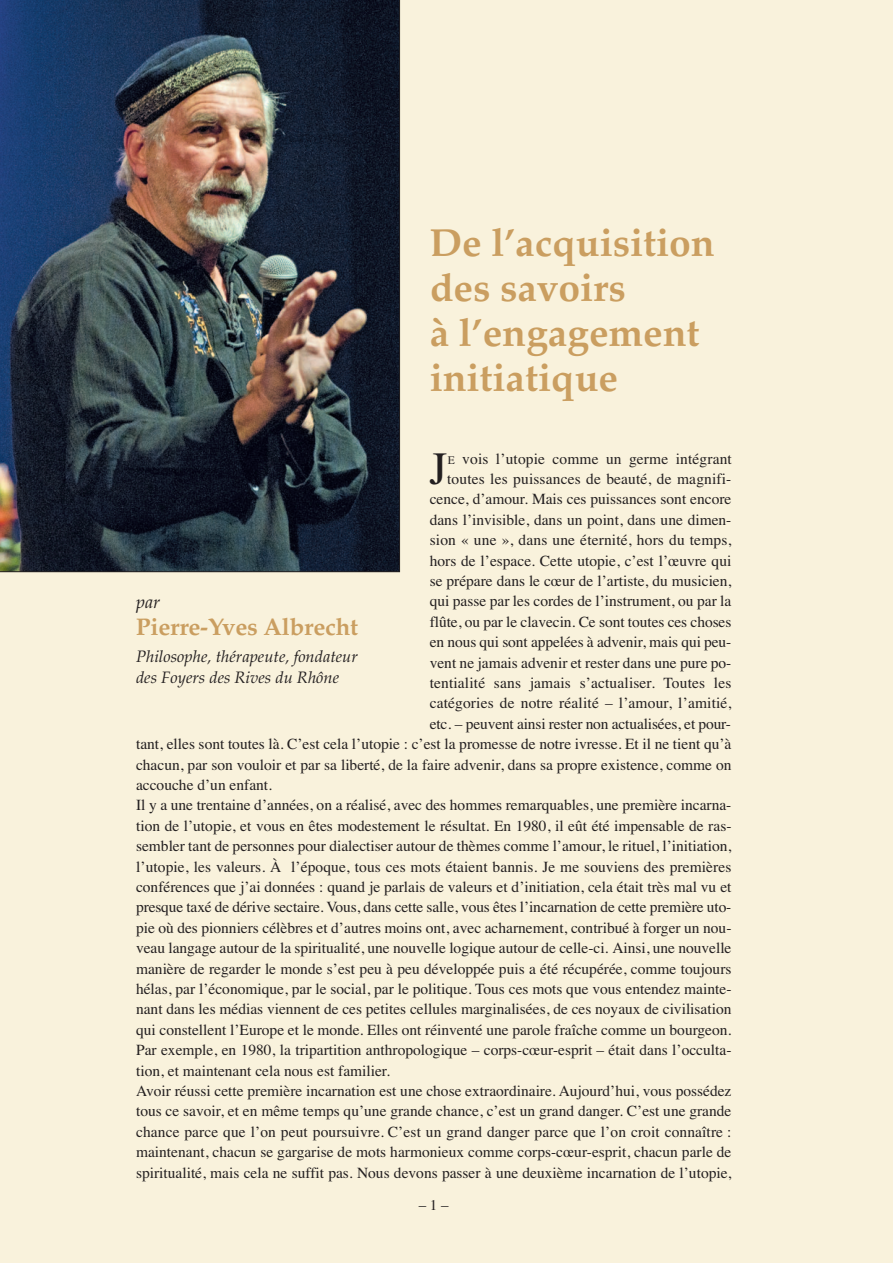
<style>
.page{position:relative;width:893px;height:1263px;background:#f9f2dc}
.page>*{position:absolute;margin:0;border:0;box-sizing:border-box;transform-origin:0 0}
.t1{font:46.2px "Times";color:#231f20}
.t2{font:700 39px/45px "Palatino";color:#ca9e60}
.t3{font:700 24px "Palatino";letter-spacing:-.005em;color:#ca9e60}
.t4{font:italic 18px "Palatino";color:#231f20}
.t5{font:italic 16.5px/21px "Palatino";color:#231f20}
.t6{font:15.45px "Times";color:#231f20}
.t7{font:15px "Times";color:#231f20}
.s1{font-size:11.55px}
</style>
<div class="page">
<img style="left:0;top:0;width:400px;height:572px">
<h2 class="t2" style="left:430px;top:225px;width:286px">De l’acquisition des savoirs<br>à l’engagement initiatique</h2>
<h1 class="t1" style="left:429px;top:452px;width:19px">J</h1>
<p class="t6" style="left:448px;top:453px;width:286px"><span class="s1">E</span> vois l’utopie comme un germe intégrant</p>
<p class="t6" style="left:447px;top:473px;width:286px">toutes les puissances de beauté, de magnifi-</p>
<p class="t6" style="left:430px;top:494px;width:303px">cence, d’amour. Mais ces puissances sont encore</p>
<p class="t6" style="left:430px;top:514px;width:303px">dans l’invisible, dans un point, dans une dimen-</p>
<p class="t6" style="left:430px;top:534px;width:303px">sion « une », dans une éternité, hors du temps,</p>
<p class="t6" style="left:430px;top:555px;width:303px">hors de l’espace. Cette utopie, c’est l’œuvre qui</p>
<p class="t6" style="left:430px;top:575px;width:303px">se prépare dans le cœur de l’artiste, du musicien,</p>
<p class="t6" style="left:430px;top:596px;width:303px">qui passe par les cordes de l’instrument, ou par la</p>
<p class="t6" style="left:430px;top:616px;width:303px">flûte, ou par le clavecin. Ce sont toutes ces choses</p>
<p class="t6" style="left:430px;top:636px;width:303px">en nous qui sont appelées à advenir, mais qui peu-</p>
<p class="t6" style="left:430px;top:657px;width:303px">vent ne jamais advenir et rester dans une pure po-</p>
<p class="t6" style="left:430px;top:677px;width:303px">tentialité sans jamais s’actualiser. Toutes les</p>
<p class="t6" style="left:430px;top:698px;width:303px">catégories de notre réalité – l’amour, l’amitié,</p>
<p class="t6" style="left:430px;top:718px;width:303px">etc. – peuvent ainsi rester non actualisées, et pour-</p>
<p class="t6" style="left:136px;top:738px;width:597px">tant, elles sont toutes là. C’est cela l’utopie : c’est la promesse de notre ivresse. Et il ne tient qu’à</p>
<p class="t6" style="left:136px;top:759px;width:597px">chacun, par son vouloir et par sa liberté, de la faire advenir, dans sa propre existence, comme on</p>
<p class="t6" style="left:136px;top:779px;width:137px">accouche d’un enfant.</p>
<p class="t6" style="left:136px;top:800px;width:597px">Il y a une trentaine d’années, on a réalisé, avec des hommes remarquables, une première incarna-</p>
<p class="t6" style="left:136px;top:820px;width:597px">tion de l’utopie, et vous en êtes modestement le résultat. En 1980, il eût été impensable de ras-</p>
<p class="t6" style="left:136px;top:840px;width:597px">sembler tant de personnes pour dialectiser autour de thèmes comme l’amour, le rituel, l’initiation,</p>
<p class="t6" style="left:136px;top:861px;width:597px">l’utopie, les valeurs. À l’époque, tous ces mots étaient bannis. Je me souviens des premières</p>
<p class="t6" style="left:136px;top:881px;width:597px">conférences que j’ai données : quand je parlais de valeurs et d’initiation, cela était très mal vu et</p>
<p class="t6" style="left:136px;top:902px;width:597px">presque taxé de dérive sectaire. Vous, dans cette salle, vous êtes l’incarnation de cette première uto-</p>
<p class="t6" style="left:136px;top:922px;width:597px">pie où des pionniers célèbres et d’autres moins ont, avec acharnement, contribué à forger un nou-</p>
<p class="t6" style="left:136px;top:942px;width:597px">veau langage autour de la spiritualité, une nouvelle logique autour de celle-ci. Ainsi, une nouvelle</p>
<p class="t6" style="left:136px;top:963px;width:597px">manière de regarder le monde s’est peu à peu développée puis a été récupérée, comme toujours</p>
<p class="t6" style="left:136px;top:983px;width:597px">hélas, par l’économique, par le social, par le politique. Tous ces mots que vous entendez mainte-</p>
<p class="t6" style="left:136px;top:1004px;width:597px">nant dans les médias viennent de ces petites cellules marginalisées, de ces noyaux de civilisation</p>
<p class="t6" style="left:136px;top:1024px;width:597px">qui constellent l’Europe et le monde. Elles ont réinventé une parole fraîche comme un bourgeon.</p>
<p class="t6" style="left:136px;top:1044px;width:597px">Par exemple, en 1980, la tripartition anthropologique – corps-cœur-esprit – était dans l’occulta-</p>
<p class="t6" style="left:136px;top:1065px;width:256px">tion, et maintenant cela nous est familier.</p>
<p class="t6" style="left:136px;top:1085px;width:597px">Avoir réussi cette première incarnation est une chose extraordinaire. Aujourd’hui, vous possédez</p>
<p class="t6" style="left:136px;top:1106px;width:597px">tous ce savoir, et en même temps qu’une grande chance, c’est un grand danger. C’est une grande</p>
<p class="t6" style="left:136px;top:1126px;width:597px">chance parce que l’on peut poursuivre. C’est un grand danger parce que l’on croit connaître :</p>
<p class="t6" style="left:136px;top:1146px;width:597px">maintenant, chacun se gargarise de mots harmonieux comme corps-cœur-esprit, chacun parle de</p>
<p class="t6" style="left:136px;top:1167px;width:597px">spiritualité, mais cela ne suffit pas. Nous devons passer à une deuxième incarnation de l’utopie,</p>
<p class="t4" style="left:136px;top:595px;width:25px">par</p>
<h3 class="t3" style="left:136px;top:617px;width:224px">Pierre-Yves Albrecht</h3>
<p class="t5" style="left:136px;top:648px;width:223px">Philosophe, thérapeute, fondateur des Foyers des Rives du Rhône</p>
<p class="t7" style="left:419px;top:1200px;width:31px">– 1–</p>
</div>
